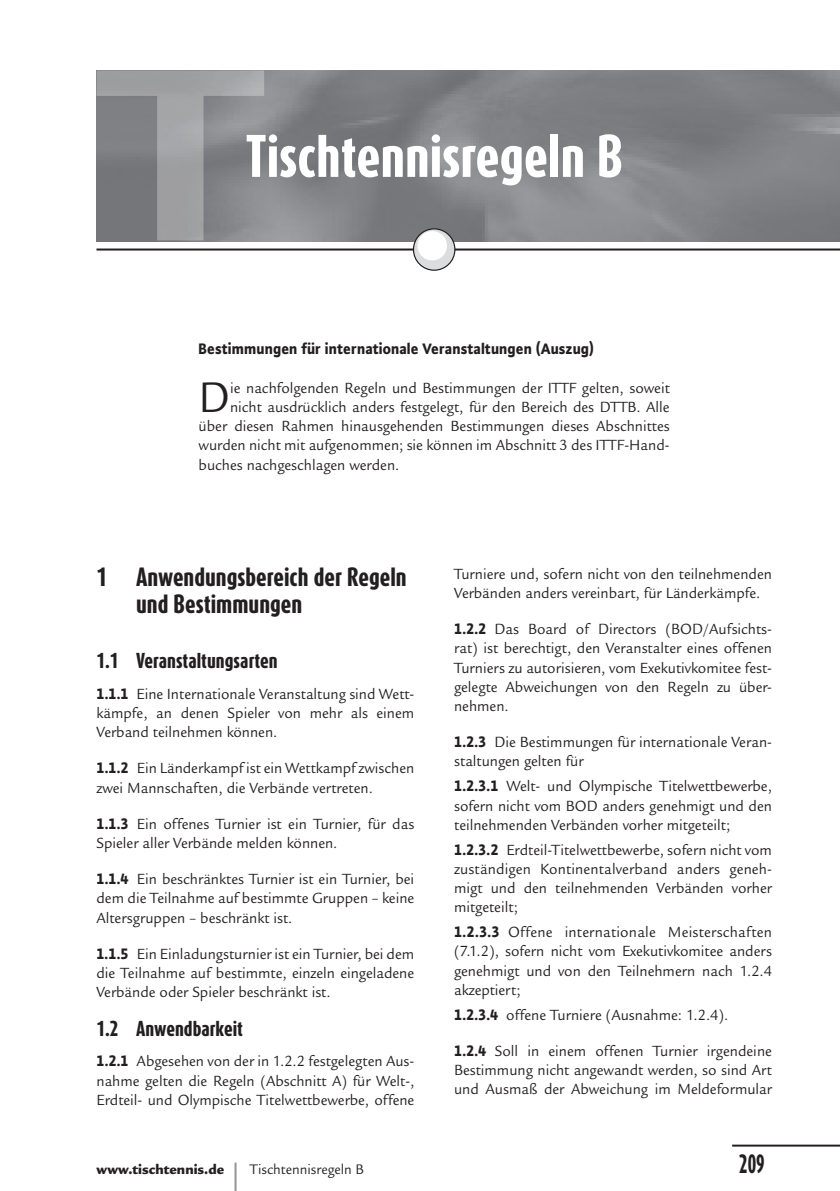
<style>
.page{position:relative;width:840px;height:1191px;background:#fff}
.page>*{position:absolute;margin:0;border:0;box-sizing:border-box;transform-origin:0 0}
.t1{font:800 50px "Dax Compact";color:#fff}
.t2{font:46.2px "Legacy San Itc T Boo";color:#231f20;scale:.94 1}
.t3{font:800 22px/27px "Dax Compact";color:#231f20}
.t4{font:800 22px "Dax Compact";color:#231f20;scale:.8 1}
.t5{font:800 18px "Dax Compact";color:#231f20}
.t6{font:16px/19.2px "Legacy San Itc T Boo";color:#231f20;text-align:justify;scale:.95 1}
.t7{font:800 16px "Plus Sans";color:#231f20;scale:.95 1}
.t8{font:15px "Legacy San Itc T Ult";color:#231f20;scale:.95 1}
.t9{font:15px "Legacy San Itc T Boo";color:#231f20;scale:.95 1}
.s1{font-family:"Plus Sans Extra Bold SC"}
</style>
<div class="page">
<img style="left:96px;top:71px;width:743px;height:170px">
<hr style="left:96px;top:248px;width:743px;height:2px;background:#231f20">
<svg style="left:413px;top:229px;width:41px;height:41px"></svg>
<div style="left:412px;top:228px;width:43px;height:43px;border:1px solid #231f20;border-radius:50%"></div>
<div style="left:417px;top:231px;width:29px;height:29px;background:#fff;border-radius:50%"></div>
<hr style="left:234px;top:1162px;width:2px;height:29px;background:#939598">
<hr style="left:731px;top:1144px;width:108px;height:2px;background:#231f20">
<svg style="left:96px;top:70px;width:168px;height:170px;background:#8c8d90"></svg>
<h1 class="t1" style="left:245px;top:124px;width:378px">Tischtennisregeln B</h1>
<p class="t7" style="left:198px;top:339px;width:417px">Bestimmungen für internationale Veranstaltungen (Auszug)</p>
<h2 class="t2" style="left:198px;top:371px;width:35px">D</h2>
<p class="t6" style="left:230px;top:378px;width:464px">ie nachfolgenden Regeln und Bestimmungen der ITTF gelten, soweit</p>
<p class="t6" style="left:230px;top:397px;width:464px">nicht ausdrücklich anders festgelegt, für den Bereich des DTTB. Alle</p>
<p class="t6" style="left:198px;top:417px;width:497px">über diesen Rahmen hinausgehenden Bestimmungen dieses Abschnittes</p>
<p class="t6" style="left:198px;top:436px;width:497px">wurden nicht mit aufgenommen; sie können im Abschnitt 3 des ITTF-Hand-</p>
<p class="t6" style="left:198px;top:455px;width:213px">buches nachgeschlagen werden.</p>
<h3 class="t3" style="left:96px;top:562px;width:12px">1</h3>
<h3 class="t3" style="left:136px;top:562px;width:272px">Anwendungsbereich der Regeln und Bestimmungen</h3>
<p class="t5" style="left:96px;top:649px;width:182px">1.1 Veranstaltungsarten</p>
<p class="t6" style="left:96px;top:684px;width:336px"><span class="s1">1.1.1</span> Eine Internationale Veranstaltung sind Wett&shy;kämpfe, an denen Spieler von mehr als einem Verband teilnehmen können.</p>
<p class="t6" style="left:96px;top:759px;width:336px"><span class="s1">1.1.2</span> Ein Länderkampf ist ein Wettkampfzwischen zwei Mannschaften, die Verbände vertreten.</p>
<p class="t6" style="left:96px;top:814px;width:336px"><span class="s1">1.1.3</span> Ein offenes Turnier ist ein Turnier, für das<br>Spieler aller Verbände melden können.</p>
<p class="t6" style="left:96px;top:869px;width:336px"><span class="s1">1.1.4</span> Ein beschränktes Turnier ist ein Turnier, bei dem die Teilnahme auf bestimmte Gruppen – keine Altersgruppen – beschränkt ist.</p>
<p class="t6" style="left:96px;top:944px;width:336px"><span class="s1">1.1.5</span> Ein Einladungsturnier ist ein Turnier, bei dem die Teilnahme auf bestimmte, einzeln eingeladene Verbände oder Spieler beschränkt ist.</p>
<p class="t5" style="left:96px;top:1016px;width:148px">1.2 Anwendbarkeit</p>
<p class="t6" style="left:96px;top:1052px;width:336px"><span class="s1">1.2.1</span> Abgesehen von der in 1.2.2 festgelegten Aus&shy;nahme gelten die Regeln (Abschnitt A) für Welt-, Erdteil- und Olympische Titelwettbewerbe, offene</p>
<p class="t6" style="left:454px;top:564px;width:336px">Turniere und, sofern nicht von den teilnehmenden<br>Verbänden anders vereinbart, für Länderkämpfe.</p>
<p class="t6" style="left:454px;top:620px;width:336px"><span class="s1">1.2.2</span> Das Board of Directors (BOD/Aufsichts&shy;rat) ist berechtigt, den Veranstalter eines offenen Turniers zu autorisieren, vom Exekutivkomitee fest&shy;gelegte Abweichungen von den Regeln zu über&shy;nehmen.</p>
<p class="t6" style="left:454px;top:733px;width:336px"><span class="s1">1.2.3</span> Die Bestimmungen für internationale Veran&shy;staltungen gelten für</p>
<p class="t6" style="left:454px;top:777px;width:336px"><span class="s1">1.2.3.1</span> Welt- und Olympische Titelwettbewerbe, sofern nicht vom BOD anders genehmigt und den teilnehmenden Verbänden vorher mitgeteilt;</p>
<p class="t6" style="left:454px;top:840px;width:336px"><span class="s1">1.2.3.2</span> Erdteil-Titelwettbewerbe, sofern nicht vom zuständigen Kontinentalverband anders geneh&shy;migt und den teilnehmenden Verbänden vorher mitgeteilt;</p>
<p class="t6" style="left:454px;top:922px;width:336px"><span class="s1">1.2.3.3</span> Offene internationale Meisterschaften (7.1.2), sofern nicht vom Exekutivkomitee anders genehmigt und von den Teilnehmern nach 1.2.4 akzeptiert;</p>
<p class="t6" style="left:454px;top:1005px;width:290px"><span class="s1">1.2.3.4</span> offene Turniere (Ausnahme: 1.2.4).</p>
<p class="t6" style="left:454px;top:1041px;width:336px"><span class="s1">1.2.4</span> Soll in einem offenen Turnier irgendeine Bestimmung nicht angewandt werden, so sind Art und Ausmaß der Abweichung im Meldeformular</p>
<p class="t8" style="left:97px;top:1159px;width:136px">www.tischtennis.de</p>
<h3 class="t4" style="left:738px;top:1149px;width:33px">209</h3>
<p class="t9" style="left:249px;top:1160px;width:122px">Tischtennisregeln B</p>
</div>
